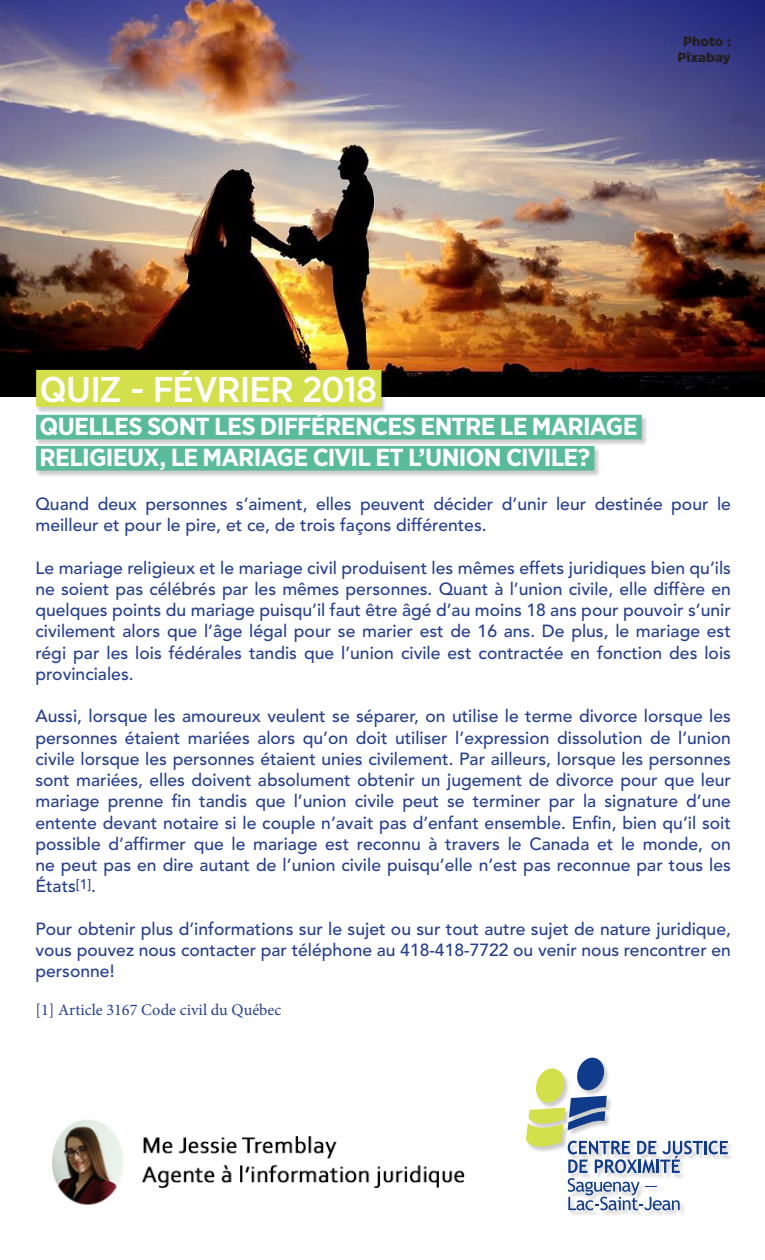
<style>
.page{position:relative;width:765px;height:1260px;background:#fff}
.page>*{position:absolute;margin:0;border:0;box-sizing:border-box;transform-origin:0 0}
.RCN__Titre_N1{font:500 35.88px "Gotham Narrow";letter-spacing:-.025em;color:#fff;scale:1.06 1}
.RCN__Titre_N2{font:700 24.62px "Gotham Narrow";letter-spacing:-.03em;color:#fff;scale:1.06 1}
.t1{font:500 17.5px/21.2px "Avenir LT Std";color:#253f8e;text-align:justify}
.t2{font:16.25px "Minion Pro";color:#253f8e}
.t3{font:900 13.25px/16px "Gotham";color:#231f20;text-align:center}
</style>
<div class="page">
<img style="left:0;top:0;width:765px;height:396px">
<div style="left:36px;top:414px;width:612px;height:32px;background:#231f20;opacity:.23"></div>
<div style="left:36px;top:415px;width:606px;height:24px;background:#59bb9a"></div>
<div style="left:36px;top:370px;width:352px;height:44px;background:#231f20;opacity:.23"></div>
<div style="left:36px;top:370px;width:345px;height:37px;background:#d4df4c"></div>
<div style="left:36px;top:447px;width:565px;height:31px;background:#231f20;opacity:.23"></div>
<div style="left:36px;top:446px;width:558px;height:25px;background:#59bb9a"></div>
<img style="left:52px;top:1119px;width:413px;height:86px">
<div style="left:526px;top:1058px;width:208px;height:160px;background:#231f20;opacity:.23"></div>
<svg style="left:526px;top:1058px;width:202px;height:152px"></svg>
<p class="t3" style="left:678px;top:33px;width:55px">Photo :<br>Pixabay</p>
<p class="RCN__Titre_N1" style="left:39px;top:367px;width:320px">QUIZ - FÉVRIER 2018</p>
<p class="RCN__Titre_N2" style="left:39px;top:410px;width:566px">QUELLES SONT LES DIFFÉRENCES ENTRE LE MARIAGE</p>
<p class="RCN__Titre_N2" style="left:39px;top:442px;width:521px">RELIGIEUX, LE MARIAGE CIVIL ET L’UNION CIVILE?</p>
<p class="t1" style="left:35px;top:494px;width:697px">Quand deux personnes s’aiment, elles peuvent décider d’unir leur destinée pour le meilleur et pour le pire, et ce, de trois façons différentes.</p>
<p class="t1" style="left:35px;top:557px;width:697px">Le mariage religieux et le mariage civil produisent les mêmes effets juridiques bien qu’ils ne soient pas célébrés par les mêmes personnes. Quant à l’union civile, elle diffère en quelques points du mariage puisqu’il faut être âgé d’au moins 18 ans pour pouvoir s’unir civilement alors que l’âge légal pour se marier est de 16 ans. De plus, le mariage est régi par les lois fédérales tandis que l’union civile est contractée en fonction des lois provinciales.</p>
<p class="t1" style="left:35px;top:706px;width:697px">Aussi, lorsque les amoureux veulent se séparer, on utilise le terme divorce lorsque les personnes étaient mariées alors qu’on doit utiliser l’expression dissolution de l’union civile lorsque les personnes étaient unies civilement. Par ailleurs, lorsque les personnes sont mariées, elles doivent absolument obtenir un jugement de divorce pour que leur mariage prenne fin tandis que l’union civile peut se terminer par la signature d’une entente devant notaire si le couple n’avait pas d’enfant ensemble. Enfin, bien qu’il soit possible d’affirmer que le mariage est reconnu à travers le Canada et le monde, on ne peut pas en dire autant de l’union civile puisqu’elle n’est pas reconnue par tous les États<sup>[1]</sup>.</p>
<p class="t1" style="left:35px;top:919px;width:697px">Pour obtenir plus d’informations sur le sujet ou sur tout autre sujet de nature juridique, vous pouvez nous contacter par téléphone au 418-418-7722 ou venir nous rencontrer en personne!</p>
<p class="t2" style="left:35px;top:998px;width:248px">[1] Article 3167 Code civil du Québec</p>
</div>
